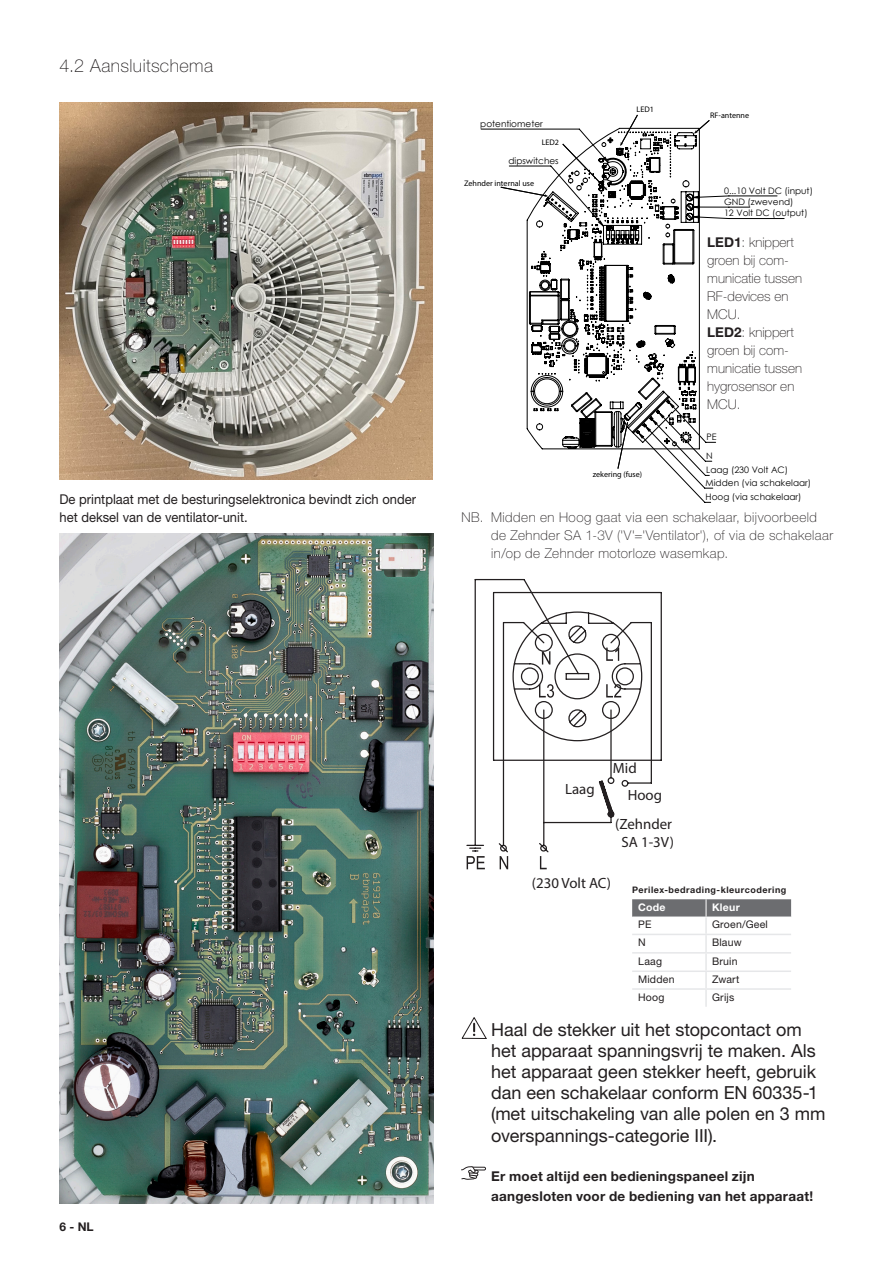
<style>
.page{position:relative;width:893px;height:1263px;background:#fff}
.page>*{position:absolute;margin:0;border:0;box-sizing:border-box;transform-origin:0 0}
.Gevarentekst{font:18px/21.3px "Helvetica Neue LT Pro";letter-spacing:-.005em;color:#231f20}
.Sub_hoofdstuk{font:100 18px "Helvetica Neue LT Pro";letter-spacing:.025em;color:#231f20}
.t1{font:14.85px/26.4px "Myriad Pro";color:#231f20}
.Sub_hoofdstuk-2{font:100 13.5px/18px "Helvetica Neue LT Pro";letter-spacing:.035em;color:#231f20}
.platte_tekst{font:100 13.5px/18px "Helvetica Neue LT Pro";color:#231f20}
.platte_tekst-2{font:13.5px/18px "Helvetica Neue LT Pro";color:#231f20;scale:.96 1}
.Gevarentekst-2{font:700 13.5px/19.5px "Helvetica Neue LT Pro";letter-spacing:.02em;color:#231f20}
.t2{font:700 12px "Helvetica Neue LT Pro";color:#231f20}
.Tabel_Platte_tekst{font:10.5px "Helvetica Neue LT Pro";letter-spacing:.02em;color:#231f20}
.Tabel_Header{font:700 10.5px "Helvetica Neue LT Pro";letter-spacing:.03em;color:#fff}
.t3{font:9px/18.9px "Century Gothic";color:#000}
.Platte_tekst_bold{font:700 9px "Helvetica Neue LT Pro";letter-spacing:.055em;color:#231f20}
.t4{font:8.1px "Myriad Pro";color:#000}
.s1{font-weight:700}
</style>
<div class="page">
<img style="left:60px;top:103px;width:372px;height:376px">
<img style="left:60px;top:534px;width:373px;height:669px">
<svg style="left:481px;top:129px;width:303px;height:374px"></svg>
<svg style="left:526px;top:128px;width:36px;height:322px"></svg>
<svg style="left:500px;top:187px;width:47px;height:10px"></svg>
<svg style="left:562px;top:114px;width:148px;height:355px"></svg>
<svg style="left:461px;top:1017px;width:26px;height:22px"></svg>
<div style="left:470px;top:1167px;width:16px;height:3px;border:1px solid #231f20"></div>
<svg style="left:461px;top:1166px;width:18px;height:14px"></svg>
<svg style="left:632px;top:899px;width:159px;height:108px"></svg>
<svg style="left:540px;top:856px;width:7px;height:13px"></svg>
<svg style="left:500px;top:856px;width:8px;height:13px"></svg>
<svg style="left:467px;top:856px;width:18px;height:13px"></svg>
<svg style="left:466px;top:578px;width:186px;height:275px"></svg>
<svg style="left:487px;top:578px;width:175px;height:183px"></svg>
<p class="Sub_hoofdstuk" style="left:60px;top:56px;width:155px">4.2 Aansluitschema</p>
<p class="platte_tekst-2" style="left:60px;top:490px;width:373px">De printplaat met de besturingselektronica bevindt zich onder het deksel van de ventilator-unit.</p>
<p class="t3" style="left:480px;top:114px;width:64px">potentiometer</p>
<p class="t3" style="left:508px;top:151px;width:52px">dipswitches</p>
<p class="t4" style="left:542px;top:137px;width:19px">LED2</p>
<p class="t4" style="left:464px;top:178px;width:71px">Zehnder internal use</p>
<p class="t4" style="left:637px;top:105px;width:19px">LED1</p>
<p class="t4" style="left:710px;top:110px;width:40px">RF-antenne</p>
<p class="t3" style="left:724px;top:181px;width:90px">0...10 Volt DC (input)</p>
<p class="t3" style="left:724px;top:192px;width:71px">GND (zwevend)</p>
<p class="t3" style="left:724px;top:204px;width:85px">12 Volt DC (output)</p>
<p class="platte_tekst" style="left:707px;top:234px;width:96px"><span class="s1">LED1</span>: knippert groen bij com&shy;municatie tussen<br>RF-devices en<br>MCU.</p>
<p class="platte_tekst" style="left:707px;top:324px;width:96px"><span class="s1">LED2</span>: knippert groen bij com&shy;municatie tussen hygrosensor en<br>MCU.</p>
<p class="t3" style="left:706px;top:427px;width:12px">PE<br>N</p>
<p class="t3" style="left:706px;top:464px;width:107px;line-height:12.8px">Laag (230 Volt AC)<br>Midden (via schakelaar)</p>
<p class="t3" style="left:706px;top:488px;width:97px">Hoog (via schakelaar)</p>
<p class="t4" style="left:593px;top:470px;width:51px">zekering (fuse)</p>
<p class="Sub_hoofdstuk-2" style="left:491px;top:509px;width:343px;text-indent:-30px">NB. Midden en Hoog gaat via een schakelaar, bijvoorbeeld de Zehnder SA 1-3V ('V'='Ventilator'), of via de schakelaar in/op de Zehnder motorloze wasemkap.</p>
<p class="t2" style="left:60px;top:1219px;width:36px">6 - NL</p>
<p class="t1" style="left:565px;top:776px;width:31px">Laag</p>
<p class="t1" style="left:628px;top:755px;width:36px;text-indent:-15px">Mid<br>Hoog</p>
<p class="t1" style="left:615px;top:815px;width:60px;line-height:17.9px;text-align:center">(Zehnder<br>SA 1-3V)</p>
<p class="t1" style="left:532px;top:869px;width:81px">(230 Volt AC)</p>
<p class="Platte_tekst_bold" style="left:632px;top:884px;width:156px">Perilex-bedrading-kleurcodering</p>
<p class="Tabel_Header" style="left:638px;top:901px;width:29px">Code</p>
<p class="Tabel_Header" style="left:712px;top:901px;width:29px">Kleur</p>
<p class="Tabel_Platte_tekst" style="left:638px;top:918px;width:15px">PE</p>
<p class="Tabel_Platte_tekst" style="left:712px;top:918px;width:57px">Groen/Geel</p>
<p class="Tabel_Platte_tekst" style="left:638px;top:936px;width:9px">N</p>
<p class="Tabel_Platte_tekst" style="left:712px;top:936px;width:31px">Blauw</p>
<p class="Tabel_Platte_tekst" style="left:638px;top:954px;width:25px">Laag</p>
<p class="Tabel_Platte_tekst" style="left:712px;top:954px;width:27px">Bruin</p>
<p class="Tabel_Platte_tekst" style="left:638px;top:973px;width:38px">Midden</p>
<p class="Tabel_Platte_tekst" style="left:712px;top:973px;width:29px">Zwart</p>
<p class="Tabel_Platte_tekst" style="left:638px;top:990px;width:28px">Hoog</p>
<p class="Tabel_Platte_tekst" style="left:712px;top:990px;width:24px">Grijs</p>
<p class="Gevarentekst" style="left:491px;top:1018px;width:336px">Haal de stekker uit het stopcontact om het apparaat spanningsvrij te maken. Als het apparaat geen stekker heeft, gebruik dan een schakelaar conform EN 60335‑1 (met uitschakeling van alle polen en 3 mm overspannings-categorie III).</p>
<p class="Gevarentekst-2" style="left:491px;top:1166px;width:324px">Er moet altijd een bedieningspaneel zijn aangesloten voor de bediening van het apparaat!</p>
</div>
